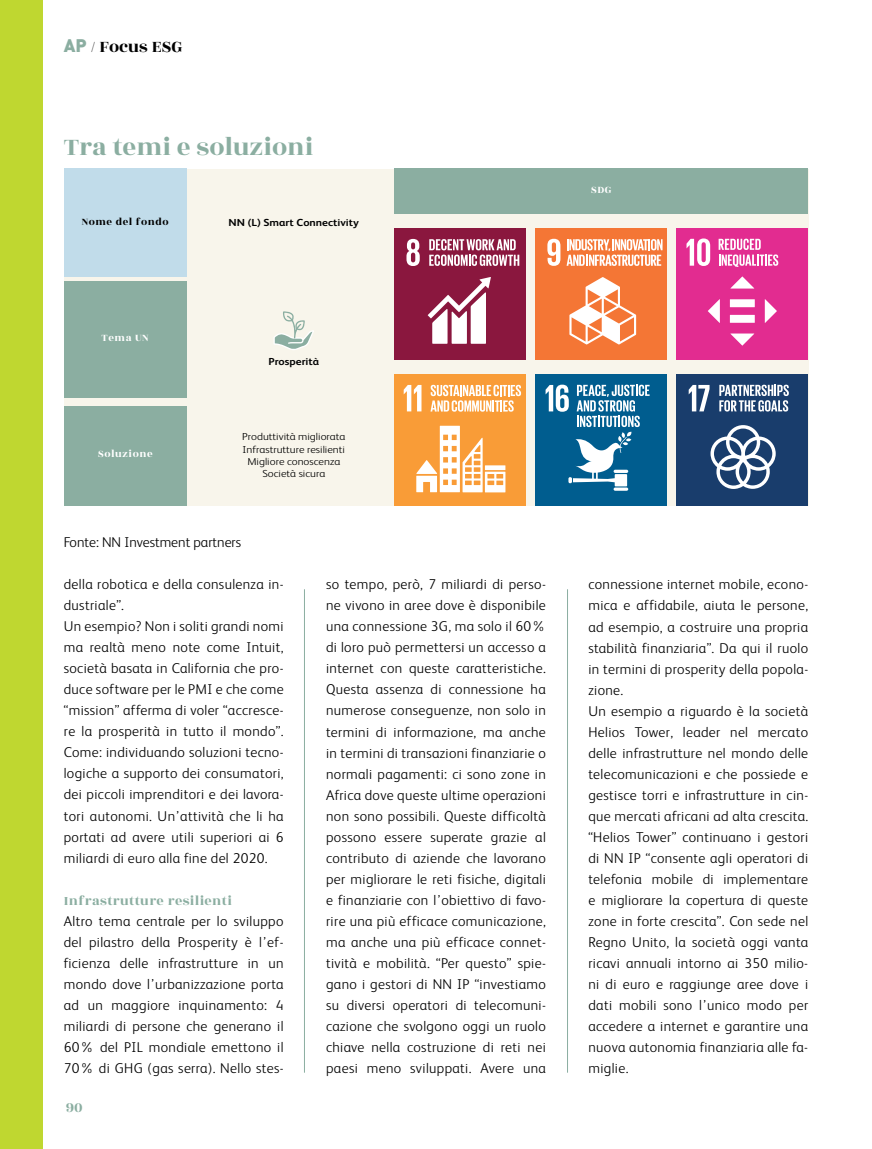
<style>
.page{position:relative;width:872px;height:1149px;background:#fff}
.page>*{position:absolute;margin:0;border:0;box-sizing:border-box;transform-origin:0 0}
.t1{font:27px "Rozha One";color:#8baea1}
.t2{font:18px "Rozha One";color:#000}
.t3{font:15px "Rozha One";color:#8baea1}
.t4{font:300 14.25px/21px "FS Albert";letter-spacing:.025em;color:#000}
.t5{font:300 14.25px "FS Albert";color:#000}
.t6{font:14.25px "Rozha One";letter-spacing:.025em;color:#8baea1}
.t7{font:10.95px "Rozha One";letter-spacing:.05em;color:#fff}
.t8{font:10.95px "Rozha One";letter-spacing:.05em;color:#000}
.t9{font:300 10.2px/12.1px "FS Albert";color:#000;text-align:center;scale:1.11 1}
.t10{font:700 10.2px "FS Albert";color:#000;scale:1.11 1}
.s1{font-family:"DIN Pro";font-weight:900;color:#8baea1}
</style>
<div class="page">
<hr style="left:567px;top:589px;width:1px;height:483px;background:#8baea1">
<hr style="left:304px;top:589px;width:1px;height:483px;background:#8baea1">
<div style="left:0;top:0;width:43px;height:1148px;background:#bfd730"></div>
<div style="left:64px;top:169px;width:744px;height:336px;background:#f8f5eb"></div>
<div style="left:394px;top:228px;width:131px;height:131px;background:#8a173e"></div>
<svg style="left:428px;top:277px;width:63px;height:66px"></svg>
<svg style="left:406px;top:239px;width:14px;height:27px"></svg>
<svg style="left:429px;top:239px;width:90px;height:27px"></svg>
<div style="left:676px;top:228px;width:132px;height:132px;background:#e22c90"></div>
<svg style="left:718px;top:238px;width:60px;height:29px"></svg>
<svg style="left:686px;top:238px;width:24px;height:28px"></svg>
<div style="left:730px;top:315px;width:24px;height:8px;background:#fff"></div>
<div style="left:730px;top:299px;width:24px;height:8px;background:#fff"></div>
<svg style="left:731px;top:276px;width:23px;height:12px"></svg>
<svg style="left:765px;top:299px;width:12px;height:24px"></svg>
<svg style="left:730px;top:333px;width:24px;height:12px"></svg>
<svg style="left:708px;top:299px;width:12px;height:24px"></svg>
<div style="left:394px;top:374px;width:131px;height:131px;background:#f99c37"></div>
<svg style="left:416px;top:425px;width:89px;height:67px"></svg>
<svg style="left:404px;top:385px;width:17px;height:26px"></svg>
<svg style="left:430px;top:385px;width:91px;height:26px"></svg>
<div style="left:535px;top:228px;width:132px;height:131px;background:#f47635"></div>
<svg style="left:569px;top:277px;width:67px;height:67px"></svg>
<svg style="left:547px;top:239px;width:13px;height:27px"></svg>
<svg style="left:566px;top:239px;width:96px;height:27px"></svg>
<div style="left:535px;top:374px;width:132px;height:131px;background:#005d8f"></div>
<hr style="left:613px;top:487px;width:15px;height:3px;background:#fff;border-radius:2px">
<svg style="left:545px;top:384px;width:104px;height:102px"></svg>
<div style="left:676px;top:374px;width:132px;height:131px;background:#193d6c"></div>
<svg style="left:710px;top:425px;width:65px;height:64px"></svg>
<svg style="left:688px;top:385px;width:21px;height:26px"></svg>
<svg style="left:719px;top:384px;width:70px;height:27px"></svg>
<svg style="left:274px;top:311px;width:40px;height:39px"></svg>
<div style="left:64px;top:169px;width:123px;height:108px;background:#c1dcea"></div>
<div style="left:64px;top:281px;width:123px;height:116px;background:#8baea1"></div>
<div style="left:64px;top:406px;width:123px;height:99px;background:#8baea1"></div>
<div style="left:394px;top:169px;width:414px;height:45px;background:#8baea1"></div>
<p class="t2" style="left:64px;top:35px;width:120px"><span class="s1">AP</span> / Focus ESG</p>
<h1 class="t1" style="left:64px;top:130px;width:251px">Tra temi e soluzioni</h1>
<p class="t8" style="left:82px;top:214px;width:89px">Nome del fondo</p>
<p class="t7" style="left:102px;top:331px;width:49px">Tema UN</p>
<p class="t7" style="left:98px;top:447px;width:56px">Soluzione</p>
<p class="t10" style="left:228px;top:217px;width:119px">NN (L) Smart Connectivity</p>
<p class="t10" style="left:268px;top:356px;width:47px">Prosperità</p>
<p class="t9" style="left:242px;top:430px;width:94px">Produttività migliorata<br>Infrastrutture resilienti<br>Migliore conoscenza<br>Società sicura</p>
<p class="t5" style="left:64px;top:534px;width:179px">Fonte: NN Investment partners</p>
<p class="t7" style="left:591px;top:183px;width:22px">SDG</p>
<p class="t4" style="left:64px;top:573px;width:221px">della robotica e della consulenza in&shy;dustriale”.<br>Un esempio? Non i soliti grandi nomi ma realtà meno note come Intuit, società basata in California che pro&shy;duce software per le PMI e che come “mission” afferma di voler “accresce&shy;re la prosperità in tutto il mondo”.<br>Come: individuando soluzioni tecno&shy;logiche a supporto dei consumatori, dei piccoli imprenditori e dei lavora&shy;tori autonomi. Un’attività che li ha portati ad avere utili superiori ai 6 miliardi di euro alla fine del 2020.</p>
<p class="t6" style="left:64px;top:891px;width:170px">Infrastrutture resilienti</p>
<p class="t4" style="left:64px;top:909px;width:221px;text-align:justify">Altro tema centrale per lo sviluppo del pilastro della Prosperity è l’ef&shy;ficienza delle infrastrutture in un mondo dove l’urbanizzazione porta ad un maggiore inquinamento: 4 miliardi di persone che generano il 60% del PIL mondiale emettono il 70% di GHG (gas serra). Nello stes-</p>
<p class="t3" style="left:66px;top:1097px;width:18px">90</p>
<p class="t4" style="left:326px;top:573px;width:221px;text-align:justify">so tempo, però, 7 miliardi di perso&shy;ne vivono in aree dove è disponibile una connessione 3G, ma solo il 60% di loro può permettersi un accesso a internet con queste caratteristiche.<br>Questa assenza di connessione ha numerose conseguenze, non solo in termini di informazione, ma anche in termini di transazioni finanziarie o normali pagamenti: ci sono zone in Africa dove queste ultime operazioni non sono possibili. Queste difficoltà possono essere superate grazie al contributo di aziende che lavorano per migliorare le reti fisiche, digitali e finanziarie con l’obiettivo di favo&shy;rire una più efficace comunicazione, ma anche una più efficace connet&shy;tività e mobilità. “Per questo” spie&shy;gano i gestori di NN IP “investiamo su diversi operatori di telecomuni&shy;cazione che svolgono oggi un ruolo chiave nella costruzione di reti nei paesi meno sviluppati. Avere una</p>
<p class="t4" style="left:588px;top:574px;width:221px">connessione internet mobile, econo&shy;mica e affidabile, aiuta le persone, ad esempio, a costruire una propria stabilità finanziaria”. Da qui il ruolo in termini di prosperity della popola&shy;zione.<br>Un esempio a riguardo è la società Helios Tower, leader nel mercato delle infrastrutture nel mondo delle telecomunicazioni e che possiede e gestisce torri e infrastrutture in cin&shy;que mercati africani ad alta crescita. “Helios Tower” continuano i gestori di NN IP “consente agli operatori di telefonia mobile di implementare e migliorare la copertura di queste zone in forte crescita”. Con sede nel Regno Unito, la società oggi vanta ricavi annuali intorno ai 350 milio&shy;ni di euro e raggiunge aree dove i dati mobili sono l’unico modo per accedere a internet e garantire una nuova autonomia finanziaria alle fa&shy;miglie.</p>
</div>
